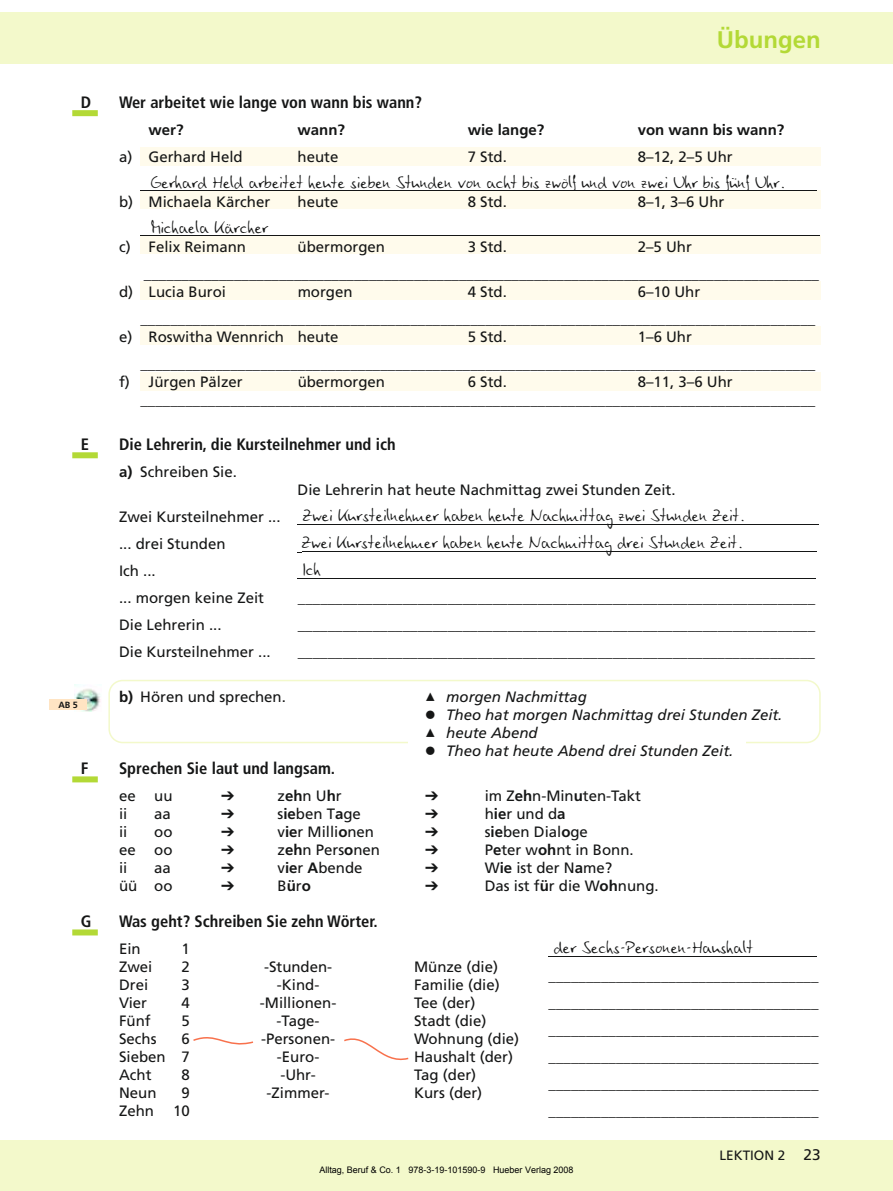
<style>
.page{position:relative;width:893px;height:1191px;background:#fff}
.page>*{position:absolute;margin:0;border:0;box-sizing:border-box;transform-origin:0 0}
.t1{font:700 24px "Frutiger LT";color:#b3d936}
.t2{font:19.5px "Linotype Ego";color:#151616}
.t3{font:700 condensed 16.5px "Frutiger LT";color:#151616}
.t4{font:15px/18px "Frutiger LT";color:#151616}
.t5{font:italic 15px/18px "Frutiger LT";color:#151616}
.t6{font:700 15px "Frutiger LT";color:#151616}
.t7{font:13.5px "Frutiger LT";color:#151616}
.t8{font:9px "Arial";color:#000}
.t9{font:700 9px "Frutiger LT";color:#151616}
.s1{font-weight:700}
.s2{font-family:"Frutiger LT";font-size:15px}
.s3{font-family:"Linotype Tapestry Triangle";font-style:normal;font-size:10.5px}
.s4{font-family:"Linotype Tapestry Circle";font-style:normal;font-size:10.5px}
.s5{font-size:15.3px}
</style>
<div class="page">
<img style="left:75px;top:684px;width:26px;height:27px">
<div style="left:49px;top:699px;width:38px;height:11px;background:#ffe4c3"></div>
<svg style="left:108px;top:680px;width:713px;height:63px"></svg>
<div style="left:141px;top:147px;width:680px;height:19px;background:#fffbec"></div>
<div style="left:141px;top:190px;width:680px;height:18px;background:#fffbec"></div>
<div style="left:141px;top:235px;width:680px;height:19px;background:#fffbec"></div>
<div style="left:141px;top:281px;width:680px;height:18px;background:#fffbec"></div>
<div style="left:141px;top:327px;width:680px;height:18px;background:#fffbec"></div>
<div style="left:141px;top:372px;width:680px;height:19px;background:#fffbec"></div>
<div style="left:0;top:1140px;width:893px;height:50px;background:#f3f9cb"></div>
<div style="left:0;top:13px;width:893px;height:51px;background:#f3f9cb"></div>
<hr style="left:554px;top:955px;width:262px;height:1px;background:#151616">
<svg style="left:193px;top:1037px;width:61px;height:8px"></svg>
<svg style="left:344px;top:1038px;width:65px;height:23px"></svg>
<div style="left:408px;top:710px;width:338px;height:51px;background:#fff"></div>
<div style="left:72px;top:110px;width:26px;height:6px;background:#b3d936"></div>
<hr style="left:151px;top:190px;width:666px;height:1px;background:#151616">
<hr style="left:151px;top:236px;width:668px;height:1px;background:#151616">
<div style="left:72px;top:452px;width:26px;height:6px;background:#b3d936"></div>
<hr style="left:303px;top:524px;width:515px;height:1px;background:#151616">
<svg style="left:298px;top:551px;width:13px;height:2px"></svg>
<hr style="left:311px;top:550px;width:506px;height:1px;background:#151616">
<hr style="left:303px;top:578px;width:512px;height:1px;background:#151616">
<div style="left:72px;top:776px;width:26px;height:6px;background:#b3d936"></div>
<div style="left:72px;top:929px;width:26px;height:6px;background:#b3d936"></div>
<h1 class="t1" style="left:717px;top:30px;width:105px">Übungen</h1>
<p class="t3" style="left:81px;top:96px;width:12px">D</p>
<p class="t3" style="left:119px;top:96px;width:305px">Wer arbeitet wie lange von wann bis wann?</p>
<p class="t6" style="left:149px;top:124px;width:36px">wer?</p>
<p class="t6" style="left:298px;top:124px;width:49px">wann?</p>
<p class="t6" style="left:468px;top:124px;width:78px">wie lange?</p>
<p class="t6" style="left:638px;top:124px;width:148px">von wann bis wann?</p>
<p class="t4" style="left:119px;top:149px;width:125px">a) Gerhard Held</p>
<p class="t4" style="left:298px;top:149px;width:42px">heute</p>
<p class="t4" style="left:468px;top:149px;width:41px">7 Std.</p>
<p class="t4" style="left:638px;top:149px;width:96px">8–12, 2–5 Uhr</p>
<h2 class="t2" style="left:151px;top:169px;width:636px">Gerhard Held arbeitet heute sieben Stunden von acht bis zwölf und von zwei Uhr bis fünf Uhr.</h2>
<p class="t4" style="left:119px;top:194px;width:153px">b) Michaela Kärcher</p>
<p class="t4" style="left:298px;top:194px;width:42px">heute</p>
<p class="t4" style="left:468px;top:194px;width:41px">8 Std.</p>
<p class="t4" style="left:638px;top:194px;width:88px">8–1, 3–6 Uhr</p>
<h2 class="t2" style="left:151px;top:214px;width:119px">Michaela Kärcher</h2>
<p class="t4" style="left:119px;top:239px;width:128px">c) Felix Reimann</p>
<p class="t4" style="left:298px;top:239px;width:89px">übermorgen</p>
<p class="t4" style="left:468px;top:239px;width:41px">3 Std.</p>
<p class="t4" style="left:144px;top:235px;width:676px;line-height:27px;text-indent:494px">2–5 Uhr __________________________________________________________________________________________</p>
<p class="t4" style="left:119px;top:284px;width:108px">d) Lucia Buroi</p>
<p class="t4" style="left:298px;top:284px;width:56px">morgen</p>
<p class="t4" style="left:468px;top:284px;width:41px">4 Std.</p>
<p class="t4" style="left:140px;top:280px;width:676px;line-height:27px;text-indent:497px">6–10 Uhr __________________________________________________________________________________________</p>
<p class="t4" style="left:119px;top:329px;width:221px">e) Roswitha Wennrich heute</p>
<p class="t4" style="left:468px;top:329px;width:41px">5 Std.</p>
<p class="t4" style="left:140px;top:325px;width:676px;line-height:27px;text-indent:497px">1–6 Uhr __________________________________________________________________________________________</p>
<p class="t4" style="left:119px;top:374px;width:125px">f) Jürgen Pälzer</p>
<p class="t4" style="left:298px;top:374px;width:89px">übermorgen</p>
<p class="t4" style="left:468px;top:374px;width:41px">6 Std.</p>
<p class="t4" style="left:140px;top:374px;width:676px;text-indent:497px">8–11, 3–6 Uhr __________________________________________________________________________________________</p>
<p class="t3" style="left:81px;top:438px;width:10px">E</p>
<p class="t3" style="left:119px;top:438px;width:278px">Die Lehrerin, die Kursteilnehmer und ich</p>
<p class="t4" style="left:119px;top:464px;width:119px"><span class="s1">a)</span> Schreiben Sie.</p>
<p class="t4" style="left:298px;top:482px;width:379px">Die Lehrerin hat heute Nachmittag zwei Stunden Zeit.</p>
<h2 class="t2" style="left:119px;top:502px;width:628px"><span class="s2">Zwei Kursteilnehmer ...</span> Zwei Kursteilnehmer haben heute Nachmittag zwei Stunden Zeit.</h2>
<p class="t4" style="left:119px;top:536px;width:108px">... drei Stunden</p>
<h2 class="t2" style="left:302px;top:529px;width:443px">Zwei Kursteilnehmer haben heute Nachmittag drei Stunden Zeit.</h2>
<p class="t4" style="left:119px;top:563px;width:38px">Ich ...</p>
<h2 class="t2" style="left:303px;top:556px;width:19px">Ich</h2>
<p class="t4" style="left:119px;top:590px;width:146px">... morgen keine Zeit</p>
<p class="t4" style="left:298px;top:590px;width:519px">_____________________________________________________________________</p>
<p class="t4" style="left:119px;top:617px;width:104px">Die Lehrerin ...</p>
<p class="t4" style="left:298px;top:617px;width:519px">_____________________________________________________________________</p>
<p class="t4" style="left:119px;top:644px;width:153px">Die Kursteilnehmer ...</p>
<p class="t4" style="left:298px;top:644px;width:519px">_____________________________________________________________________</p>
<p class="t4" style="left:119px;top:689px;width:168px"><span class="s1">b)</span> Hören und sprechen.</p>
<p class="t5" style="left:425px;top:689px;width:359px"><span class="s3">C</span> morgen Nachmittag<br><span class="s4">A</span> Theo hat morgen Nachmittag drei Stunden Zeit.<br><span class="s3">C</span> heute Abend<br><span class="s4">A</span> Theo hat heute Abend drei Stunden Zeit.</p>
<p class="t3" style="left:81px;top:762px;width:9px">F</p>
<p class="t3" style="left:119px;top:762px;width:218px">Sprechen Sie laut und langsam.</p>
<p class="t4" style="left:119px;top:788px;width:55px">ee uu</p>
<p class="t4" style="left:278px;top:788px;width:66px">z<span class="s1">eh</span>n U<span class="s1">h</span>r</p>
<p class="t4" style="left:485px;top:788px;width:158px">im Z<span class="s1">eh</span>n-Min<span class="s1">u</span>ten-Takt</p>
<p class="t4" style="left:119px;top:806px;width:10px">ii</p>
<p class="t4" style="left:154px;top:806px;width:18px">aa</p>
<p class="t4" style="left:278px;top:806px;width:85px">s<span class="s1">ie</span>ben T<span class="s1">a</span>ge</p>
<p class="t4" style="left:485px;top:806px;width:82px">h<span class="s1">ie</span>r und d<span class="s1">a</span></p>
<p class="t4" style="left:119px;top:824px;width:10px">ii</p>
<p class="t4" style="left:154px;top:824px;width:20px">oo</p>
<p class="t4" style="left:278px;top:824px;width:98px">v<span class="s1">ie</span>r Milli<span class="s1">o</span>nen</p>
<p class="t4" style="left:485px;top:824px;width:105px">s<span class="s1">ie</span>ben Dial<span class="s1">o</span>ge</p>
<p class="t4" style="left:119px;top:842px;width:55px">ee oo</p>
<p class="t4" style="left:278px;top:842px;width:104px">z<span class="s1">eh</span>n Pers<span class="s1">o</span>nen</p>
<p class="t4" style="left:485px;top:842px;width:150px">P<span class="s1">e</span>ter w<span class="s1">oh</span>nt in Bonn.</p>
<p class="t4" style="left:119px;top:860px;width:10px">ii</p>
<p class="t4" style="left:154px;top:860px;width:18px">aa</p>
<p class="t4" style="left:278px;top:860px;width:86px">v<span class="s1">ie</span>r <span class="s1">A</span>bende</p>
<p class="t4" style="left:485px;top:860px;width:129px">W<span class="s1">ie</span> ist der N<span class="s1">a</span>me?</p>
<p class="t4" style="left:119px;top:878px;width:55px">üü oo</p>
<p class="t4" style="left:278px;top:878px;width:35px">B<span class="s1">ü</span>r<span class="s1">o</span></p>
<p class="t4" style="left:485px;top:878px;width:175px">Das ist f<span class="s1">ü</span>r die W<span class="s1">oh</span>nung.</p>
<p class="t3" style="left:81px;top:915px;width:12px">G</p>
<p class="t3" style="left:119px;top:915px;width:260px">Was geht? Schreiben Sie zehn Wörter.</p>
<p class="t9" style="left:58px;top:701px;width:21px">AB 5</p>
<p class="t4" style="left:119px;top:941px;width:23px">Ein</p>
<p class="t4" style="left:181px;top:941px;width:10px">1</p>
<p class="t4" style="left:119px;top:959px;width:35px">Zwei</p>
<p class="t4" style="left:181px;top:959px;width:10px">2</p>
<p class="t4" style="left:119px;top:977px;width:31px">Drei</p>
<p class="t4" style="left:181px;top:977px;width:10px">3</p>
<p class="t4" style="left:119px;top:995px;width:30px">Vier</p>
<p class="t4" style="left:181px;top:995px;width:10px">4</p>
<p class="t4" style="left:119px;top:1013px;width:33px">Fünf</p>
<p class="t4" style="left:181px;top:1013px;width:10px">5</p>
<p class="t4" style="left:119px;top:1031px;width:39px">Sechs</p>
<p class="t4" style="left:119px;top:1031px;width:72px;text-align:justify;text-indent:62px">6<br>Sieben 7<br>Acht</p>
<p class="t4" style="left:181px;top:1067px;width:10px">8</p>
<p class="t4" style="left:119px;top:1085px;width:39px">Neun</p>
<p class="t4" style="left:181px;top:1085px;width:10px">9</p>
<p class="t4" style="left:119px;top:1103px;width:36px">Zehn</p>
<p class="t4" style="left:173px;top:1103px;width:18px">10</p>
<p class="t4" style="left:260px;top:959px;width:78px;text-align:center">-Stunden--Kind--Millionen--Tage--Personen--Euro--Uhr--Zimmer-</p>
<p class="t4" style="left:414px;top:959px;width:107px">Münze (die)<br>Familie (die)<br>Tee (der)<br>Stadt (die)<br>Wohnung (die)<br>Haushalt (der)<br>Tag (der)<br>Kurs (der)</p>
<h2 class="t2" style="left:554px;top:934px;width:201px">der Sechs-Personen-Haushalt</h2>
<p class="t4" style="left:549px;top:964px;width:272px;line-height:27px;text-align:justify">____________________________________ ____________________________________ ____________________________________ ____________________________________ ____________________________________ ____________________________________</p>
<p class="t7" style="left:719px;top:1149px;width:103px">LEKTION 2 <span class="s5">23</span></p>
<p class="t8" style="left:319px;top:1163px;width:256px">Alltag, Beruf &amp; Co. 1 978-3-19-101590-9 Hueber Verlag 2008</p>
</div>
